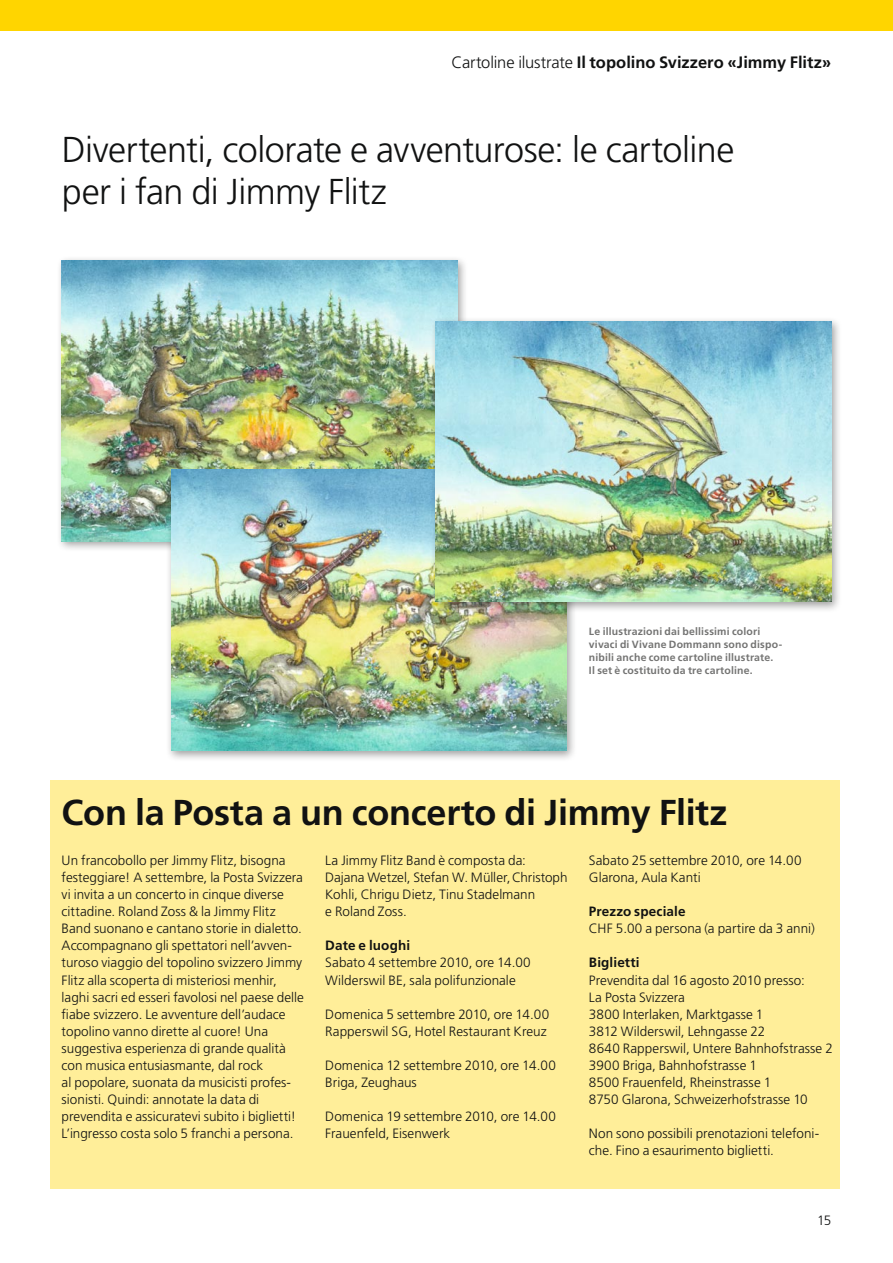
<style>
.page{position:relative;width:893px;height:1263px;background:#fff}
.page>*{position:absolute;margin:0;border:0;box-sizing:border-box;transform-origin:0 0}
.t1{font:300 36px/42px "Frutiger";letter-spacing:-.015em;color:#111212}
.t2{font:700 36px "Frutiger";letter-spacing:-.01em;color:#111212}
.t3{font:700 16.5px "Frutiger";letter-spacing:-.005em;color:#111212}
.t4{font:300 13.5px/17px "Frutiger";color:#111212}
.t5{font:700 13.5px "Frutiger";letter-spacing:.01em;color:#111212}
.t6{font:700 10.5px/12.8px "Frutiger";letter-spacing:.015em;color:#747473}
.s1{font-weight:300}
</style>
<div class="page">
<div style="left:0;top:0;width:893px;height:31px;background:#ffd500"></div>
<div style="left:50px;top:780px;width:790px;height:408px;background:#fe9"></div>
<div style="left:56px;top:255px;width:412px;height:297px;background:#111212;opacity:.4"></div>
<img style="left:62px;top:260px;width:395px;height:281px">
<div style="left:166px;top:465px;width:412px;height:297px;background:#111212;opacity:.4"></div>
<img style="left:171px;top:470px;width:396px;height:280px">
<div style="left:430px;top:316px;width:412px;height:297px;background:#111212;opacity:.4"></div>
<img style="left:436px;top:321px;width:395px;height:281px">
<p class="t3" style="left:451px;top:53px;width:381px"><span class="s1">Cartoline ilustrate</span> Il topolino Svizzero «Jimmy Flitz»</p>
<h1 class="t1" style="left:62px;top:129px;width:674px">Divertenti, colorate e avventurose: le cartoline per i fan di Jimmy Flitz</h1>
<p class="t6" style="left:589px;top:625px;width:195px">Le illustrazioni dai bellissimi colori vivaci di Vivane Dommann sono dispo&shy;nibili anche come cartoline illustrate.<br>Il set è costituito da tre cartoline.</p>
<h1 class="t2" style="left:61px;top:792px;width:668px">Con la Posta a un concerto di Jimmy Flitz</h1>
<p class="t4" style="left:62px;top:852px;width:244px">Un francobollo per Jimmy Flitz, bisogna festeggiare! A settembre, la Posta Svizzera vi invita a un concerto in cinque diverse cittadine. Roland Zoss &amp; la Jimmy Flitz Band suonano e cantano storie in dialetto.<br>Accompagnano gli spettatori nell’avven&shy;turoso viaggio del topolino svizzero Jimmy Flitz alla scoperta di misteriosi menhir, laghi sacri ed esseri favolosi nel paese delle fiabe svizzero. Le avventure dell’audace topolino vanno dirette al cuore! Una suggestiva esperienza di grande qualità con musica entusiasmante, dal rock<br>al popolare, suonata da musicisti profes&shy;sionisti. Quindi: annotate la data di prevendita e assicuratevi subito i biglietti!<br>L’ingresso costa solo 5 franchi a persona.</p>
<p class="t4" style="left:325px;top:852px;width:244px">La Jimmy Flitz Band è composta da:<br>Dajana Wetzel, Stefan W. Müller,Christoph<br>Kohli, Chrigu Dietz, Tinu Stadelmann<br>e Roland Zoss.</p>
<p class="t5" style="left:325px;top:938px;width:86px">Date e luoghi</p>
<p class="t4" style="left:325px;top:954px;width:207px">Sabato 4 settembre 2010, ore 14.00<br>Wilderswil BE, sala polifunzionale</p>
<p class="t4" style="left:325px;top:1005px;width:225px">Domenica 5 settembre 2010, ore 14.00<br>Rapperswil SG, Hotel Restaurant Kreuz</p>
<p class="t4" style="left:325px;top:1056px;width:232px">Domenica 12 settembre 2010, ore 14.00<br>Briga, Zeughaus</p>
<p class="t4" style="left:325px;top:1107px;width:232px">Domenica 19 settembre 2010, ore 14.00<br>Frauenfeld, Eisenwerk</p>
<p class="t4" style="left:589px;top:852px;width:214px">Sabato 25 settembre 2010, ore 14.00<br>Glarona, Aula Kanti</p>
<p class="t5" style="left:589px;top:904px;width:98px">Prezzo speciale</p>
<p class="t4" style="left:589px;top:920px;width:227px">CHF 5.00 a persona (a partire da 3 anni)</p>
<p class="t5" style="left:589px;top:955px;width:52px">Biglietti</p>
<p class="t4" style="left:589px;top:971px;width:245px">Prevendita dal 16 agosto 2010 presso:<br>La Posta Svizzera<br>3800 Interlaken, Marktgasse 1<br>3812 Wilderswil, Lehngasse 22<br>8640 Rapperswil, Untere Bahnhofstrasse 2<br>3900 Briga, Bahnhofstrasse 1<br>8500 Frauenfeld, Rheinstrasse 1<br>8750 Glarona, Schweizerhofstrasse 10</p>
<p class="t4" style="left:589px;top:1124px;width:232px">Non sono possibili prenotazioni telefoni&shy;che. Fino a esaurimento biglietti.</p>
<p class="t4" style="left:817px;top:1212px;width:16px">15</p>
</div>
